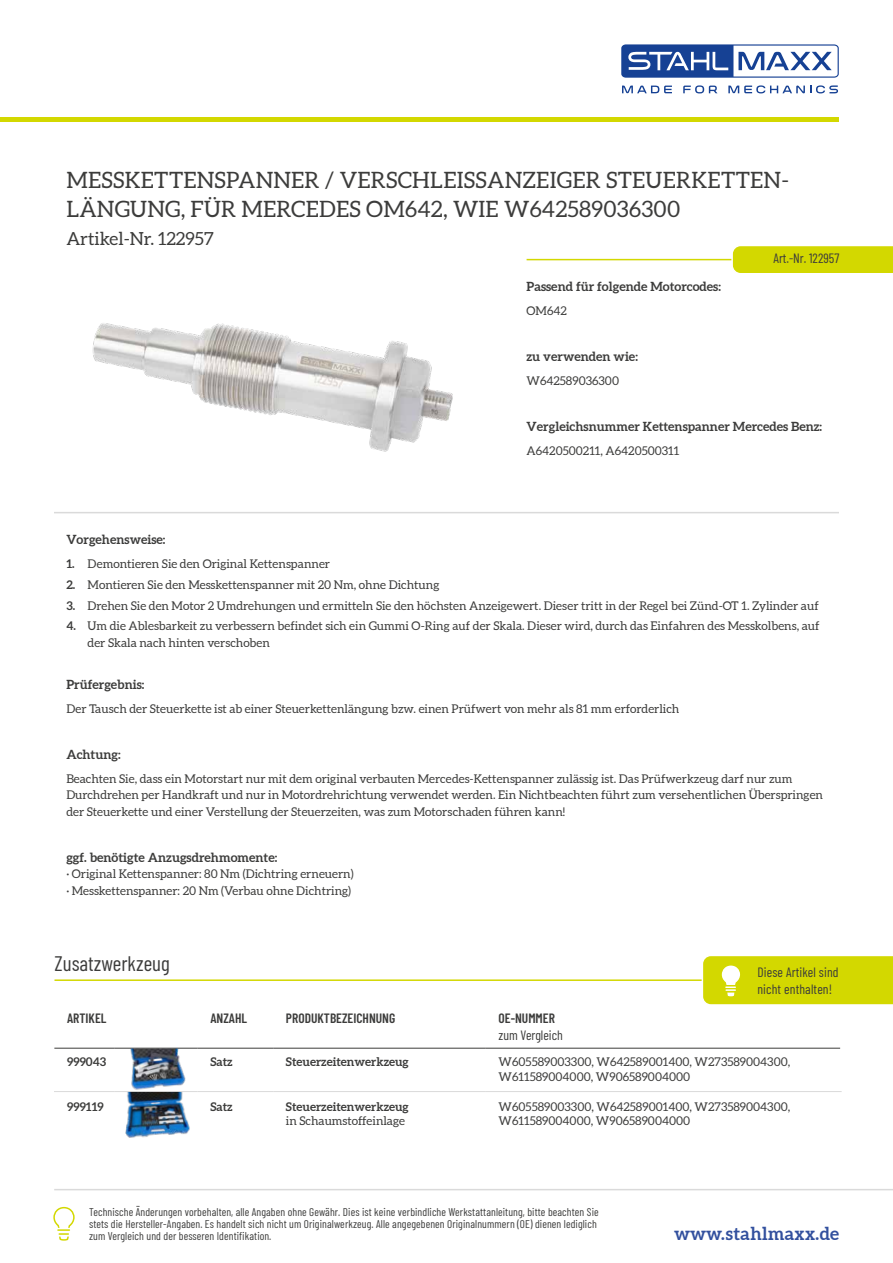
<style>
.page{position:relative;width:893px;height:1263px;background:#fff}
.page>*{position:absolute;margin:0;border:0;box-sizing:border-box;transform-origin:0 0}
.t1{font:22.5px/28.5px "Aleo";letter-spacing:.01em;color:#3c3c3b}
.t2{font:21px "Barlow Condensed";color:#3c3c3b}
.t3{font:18px "Aleo";color:#3c3c3b}
.t4{font:700 18px "Aleo";letter-spacing:.02em;color:#32509e}
.t5{font:13.5px "Barlow Condensed";letter-spacing:.01em;color:#3c3c3b}
.t6{font:600 13.5px "Barlow Condensed";color:#3c3c3b}
.t7{font:700 12.75px "Aleo";color:#3c3c3b}
.Nummerierung{font:12px/16.5px "Aleo";color:#3c3c3b}
.t8{font:700 12px/14.4px "Aleo";color:#3c3c3b}
.t9{font:11.25px/12px "Barlow Condensed";letter-spacing:.01em;color:#3c3c3b}
.s1{font-weight:700}
.s2{font-weight:400}
</style>
<div class="page">
<svg style="left:683px;top:85px;width:34px;height:8px"></svg>
<svg style="left:728px;top:85px;width:110px;height:8px"></svg>
<svg style="left:622px;top:86px;width:50px;height:7px"></svg>
<svg style="left:621px;top:44px;width:218px;height:34px"></svg>
<hr style="left:0;top:118px;width:839px;height:4px;background:#d3d800">
<hr style="left:54px;top:1189px;width:839px;height:1px;background:#dadada">
<svg style="left:53px;top:1206px;width:22px;height:35px"></svg>
<img style="left:54px;top:323px;width:431px;height:191px">
<hr style="left:54px;top:512px;width:785px;height:1px;background:#dadada">
<svg style="left:54px;top:956px;width:839px;height:182px"></svg>
<hr style="left:527px;top:259px;width:312px;height:1px;background:#d3d800">
<div style="left:731px;top:246px;width:162px;height:27px;background:#d3d800"></div>
<p class="t1" style="left:66px;top:167px;width:724px">MESSKETTENSPANNER / VERSCHLEISSANZEIGER STEUERKETTEN-<br>LÄNGUNG, FÜR MERCEDES OM642, WIE W642589036300</p>
<p class="t3" style="left:66px;top:228px;width:149px">Artikel-Nr. 122957</p>
<p class="t5" style="left:773px;top:249px;width:67px">Art.-Nr. 122957</p>
<p class="t7" style="left:527px;top:278px;width:196px">Passend für folgende Motorcodes:</p>
<p class="Nummerierung" style="left:527px;top:303px;width:42px">OM642</p>
<p class="t7" style="left:527px;top:348px;width:113px">zu verwenden wie:</p>
<p class="Nummerierung" style="left:527px;top:373px;width:94px">W642589036300</p>
<p class="t7" style="left:527px;top:419px;width:297px">Vergleichsnummer Kettenspanner Mercedes Benz:</p>
<p class="Nummerierung" style="left:527px;top:443px;width:154px">A6420500211, A6420500311</p>
<p class="t7" style="left:66px;top:532px;width:101px">Vorgehensweise:</p>
<p class="Nummerierung" style="left:66px;top:556px;width:265px"><span class="s1">1.</span> Demontieren Sie den Original Kettenspanner</p>
<p class="Nummerierung" style="left:66px;top:577px;width:375px"><span class="s1">2.</span> Montieren Sie den Messkettenspanner mit 20 Nm, ohne Dichtung</p>
<p class="Nummerierung" style="left:66px;top:598px;width:754px"><span class="s1">3.</span> Drehen Sie den Motor 2 Umdrehungen und ermitteln Sie den höchsten Anzeigewert. Dieser tritt in der Regel bei Zünd-OT 1. Zylinder auf</p>
<p class="Nummerierung" style="left:88px;top:618px;width:733px;text-indent:-21px"><span class="s1">4.</span> Um die Ablesbarkeit zu verbessern befindet sich ein Gummi O-Ring auf der Skala. Dieser wird, durch das Einfahren des Messkolbens, auf der Skala nach hinten verschoben</p>
<p class="t7" style="left:66px;top:676px;width:80px">Prüfergebnis:</p>
<p class="Nummerierung" style="left:66px;top:701px;width:614px">Der Tausch der Steuerkette ist ab einer Steuerkettenlängung bzw. einen Prüfwert von mehr als 81 mm erforderlich</p>
<p class="t7" style="left:66px;top:746px;width:56px">Achtung:</p>
<p class="Nummerierung" style="left:66px;top:771px;width:758px">Beachten Sie, dass ein Motorstart nur mit dem original verbauten Mercedes-Kettenspanner zulässig ist. Das Prüfwerkzeug darf nur zum<br>Durchdrehen per Handkraft und nur in Motordrehrichtung verwendet werden. Ein Nichtbeachten führt zum versehentlichen Überspringen der Steuerkette und einer Verstellung der Steuerzeiten, was zum Motorschaden führen kann!</p>
<p class="t7" style="left:66px;top:849px;width:212px">ggf. benötigte Anzugsdrehmomente:</p>
<p class="Nummerierung" style="left:66px;top:866px;width:289px">· Original Kettenspanner: 80 Nm (Dichtring erneuern) · Messkettenspanner: 20 Nm (Verbau ohne Dichtring)</p>
<p class="t2" style="left:54px;top:949px;width:117px">Zusatzwerkzeug</p>
<p class="t5" style="left:757px;top:963px;width:83px">Diese Artikel sind</p>
<p class="t5" style="left:757px;top:979px;width:76px">nicht enthalten!</p>
<p class="t6" style="left:67px;top:1009px;width:41px">ARTIKEL</p>
<p class="t6" style="left:210px;top:1009px;width:38px">ANZAHL</p>
<p class="t6" style="left:286px;top:1009px;width:111px">PRODUKTBEZEICHNUNG</p>
<p class="t6" style="left:499px;top:1009px;width:58px">OE-NUMMER</p>
<p class="t5" style="left:499px;top:1025px;width:66px">zum Vergleich</p>
<p class="t8" style="left:67px;top:1055px;width:41px">999043</p>
<p class="t8" style="left:210px;top:1055px;width:24px">Satz</p>
<p class="t8" style="left:286px;top:1055px;width:124px">Steuerzeitenwerkzeug</p>
<p class="Nummerierung" style="left:499px;top:1055px;width:293px;line-height:14.4px">W605589003300, W642589001400, W273589004300,<br>W611589004000, W906589004000</p>
<p class="t8" style="left:67px;top:1100px;width:38px">999119</p>
<p class="t8" style="left:210px;top:1100px;width:24px">Satz</p>
<p class="t8" style="left:286px;top:1100px;width:124px">Steuerzeitenwerkzeug <span class="s2">in Schaumstoffeinlage</span></p>
<p class="Nummerierung" style="left:499px;top:1100px;width:293px;line-height:14.4px">W605589003300, W642589001400, W273589004300,<br>W611589004000, W906589004000</p>
<p class="t9" style="left:89px;top:1205px;width:511px">Technische Änderungen vorbehalten, alle Angaben ohne Gewähr. Dies ist keine verbindliche Werkstattanleitung, bitte beachten Sie stets die Hersteller-Angaben. Es handelt sich nicht um Originalwerkzeug. Alle angegebenen Originalnummern (OE) dienen lediglich zum Vergleich und der besseren Identifikation.</p>
<h3 class="t4" style="left:674px;top:1223px;width:166px">www.stahlmaxx.de</h3>
</div>
